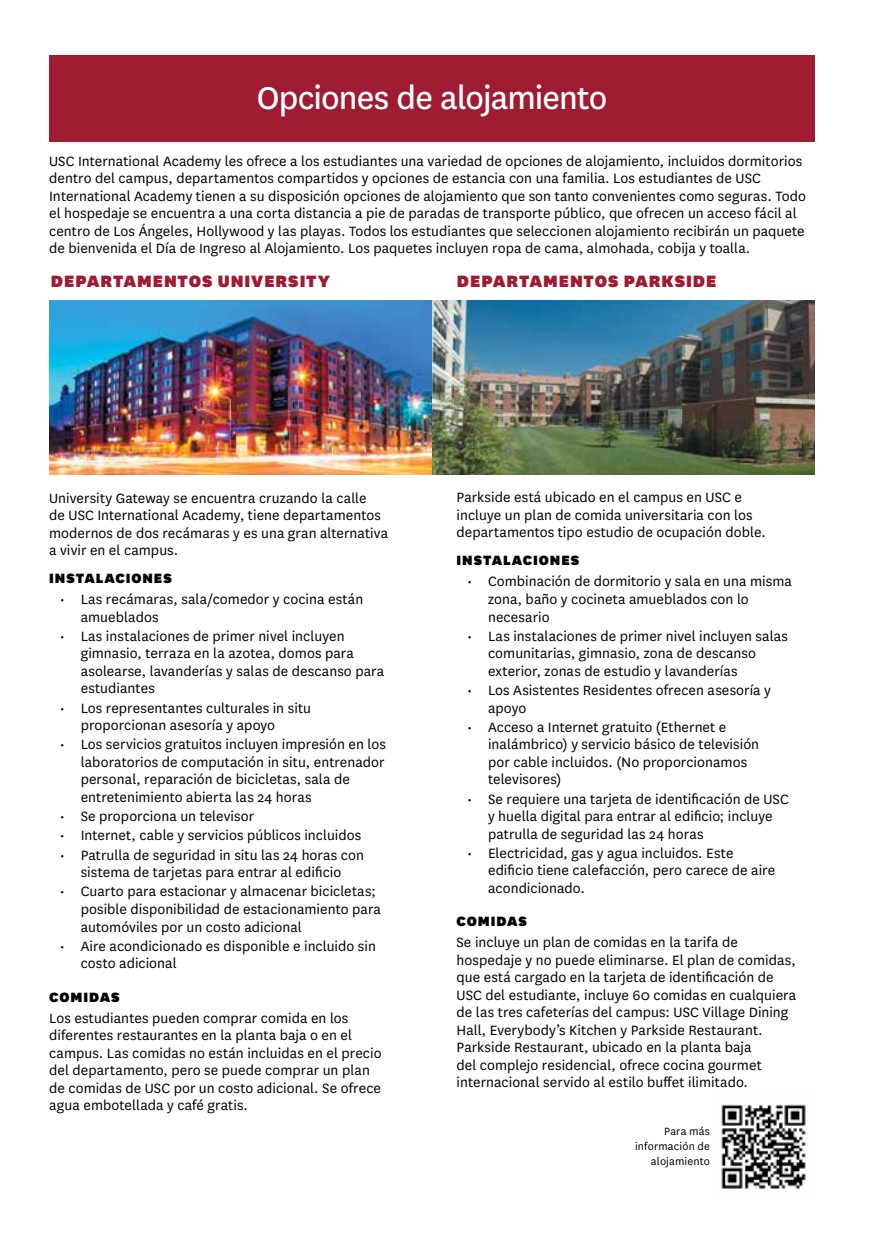
<style>
.page{position:relative;width:869px;height:1241px;background:#fff}
.page>*{position:absolute;margin:0;border:0;box-sizing:border-box;transform-origin:0 0}
.t1{font:36.75px "National";letter-spacing:-.025em;color:#fff}
.t2{font:900 19.25px "National";letter-spacing:.045em;color:#9e1b32}
.t3{font:15.75px/17.5px "National";letter-spacing:.005em;color:#000}
.t4{font:900 15.75px "National";letter-spacing:.055em;color:#000}
.t5{font:12.25px/14.7px "National";letter-spacing:.01em;color:#000;text-align:right}
</style>
<div class="page">
<img style="left:49px;top:300px;width:765px;height:174px">
<img style="left:721px;top:1104px;width:85px;height:85px">
<div style="left:49px;top:55px;width:765px;height:86px;background:#9e1b32"></div>
<h1 class="t1" style="left:256px;top:73px;width:352px">Opciones de alojamiento</h1>
<p class="t3" style="left:49px;top:151px;width:758px">USC International Academy les ofrece a los estudiantes una variedad de opciones de alojamiento, incluidos dormitorios dentro del campus, departamentos compartidos y opciones de estancia con una familia. Los estudiantes de USC International Academy tienen a su disposición opciones de alojamiento que son tanto convenientes como seguras. Todo el hospedaje se encuentra a una corta distancia a pie de paradas de transporte público, que ofrecen un acceso fácil al centro de Los Ángeles, Hollywood y las playas. Todos los estudiantes que seleccionen alojamiento recibirán un paquete de bienvenida el Día de Ingreso al Alojamiento. Los paquetes incluyen ropa de cama, almohada, cobija y toalla.</p>
<p class="t2" style="left:51px;top:267px;width:281px">DEPARTAMENTOS UNIVERSITY</p>
<p class="t2" style="left:456px;top:267px;width:261px">DEPARTAMENTOS PARKSIDE</p>
<p class="t3" style="left:49px;top:488px;width:340px">University Gateway se encuentra cruzando la calle<br>de USC International Academy, tiene departamentos modernos de dos recámaras y es una gran alternativa a vivir en el campus.</p>
<p class="t4" style="left:49px;top:567px;width:124px">INSTALACIONES</p>
<p class="t3" style="left:81px;top:589px;width:284px;text-indent:-21px">• Las recámaras, sala/comedor y cocina están amueblados</p>
<p class="t3" style="left:81px;top:626px;width:305px;text-indent:-21px">• Las instalaciones de primer nivel incluyen gimnasio, terraza en la azotea, domos para asolearse, lavanderías y salas de descanso para estudiantes</p>
<p class="t3" style="left:81px;top:698px;width:232px;text-indent:-21px">• Los representantes culturales in situ proporcionan asesoría y apoyo</p>
<p class="t3" style="left:81px;top:735px;width:306px;text-indent:-21px">• Los servicios gratuitos incluyen impresión en los laboratorios de computación in situ, entrenador personal, reparación de bicicletas, sala de entretenimiento abierta las 24 horas</p>
<p class="t3" style="left:60px;top:806px;width:196px">• Se proporciona un televisor</p>
<p class="t3" style="left:60px;top:826px;width:303px">• Internet, cable y servicios públicos incluidos</p>
<p class="t3" style="left:60px;top:845px;width:306px;text-align:center">• Patrulla de seguridad in situ las 24 horas con sistema de tarjetas para entrar al edificio</p>
<p class="t3" style="left:81px;top:882px;width:302px;text-indent:-21px">• Cuarto para estacionar y almacenar bicicletas; posible disponibilidad de estacionamiento para automóviles por un costo adicional</p>
<p class="t3" style="left:81px;top:936px;width:296px;text-indent:-21px">• Aire acondicionado es disponible e incluido sin costo adicional</p>
<p class="t4" style="left:49px;top:985px;width:72px">COMIDAS</p>
<p class="t3" style="left:49px;top:1008px;width:334px">Los estudiantes pueden comprar comida en los diferentes restaurantes en la planta baja o en el campus. Las comidas no están incluidas en el precio del departamento, pero se puede comprar un plan de comidas de USC por un costo adicional. Se ofrece agua embotellada y café gratis.</p>
<p class="t3" style="left:456px;top:488px;width:311px">Parkside está ubicado en el campus en USC e incluye un plan de comida universitaria con los departamentos tipo estudio de ocupación doble.</p>
<p class="t4" style="left:456px;top:549px;width:124px">INSTALACIONES</p>
<p class="t3" style="left:488px;top:572px;width:305px;text-indent:-21px">• Combinación de dormitorio y sala en una misma zona, baño y cocineta amueblados con lo necesario</p>
<p class="t3" style="left:488px;top:626px;width:301px;text-indent:-21px">• Las instalaciones de primer nivel incluyen salas comunitarias, gimnasio, zona de descanso exterior, zonas de estudio y lavanderías</p>
<p class="t3" style="left:488px;top:680px;width:284px;text-indent:-21px">• Los Asistentes Residentes ofrecen asesoría y apoyo</p>
<p class="t3" style="left:488px;top:717px;width:272px;text-indent:-21px">• Acceso a Internet gratuito (Ethernet e inalámbrico) y servicio básico de televisión por cable incluidos. (No proporcionamos televisores)</p>
<p class="t3" style="left:488px;top:789px;width:302px;text-indent:-21px">• Se requiere una tarjeta de identificación de USC y huella digital para entrar al edificio; incluye patrulla de seguridad las 24 horas</p>
<p class="t3" style="left:488px;top:843px;width:288px;text-indent:-21px">• Electricidad, gas y agua incluidos. Este edificio tiene calefacción, pero carece de aire acondicionado.</p>
<p class="t4" style="left:456px;top:910px;width:72px">COMIDAS</p>
<p class="t3" style="left:456px;top:932px;width:341px">Se incluye un plan de comidas en la tarifa de hospedaje y no puede eliminarse. El plan de comidas, que está cargado en la tarjeta de identificación de USC del estudiante, incluye 60 comidas en cualquiera de las tres cafeterías del campus: USC Village Dining Hall, Everybody’s Kitchen y Parkside Restaurant.<br>Parkside Restaurant, ubicado en la planta baja<br>del complejo residencial, ofrece cocina gourmet internacional servido al estilo buffet ilimitado.</p>
<p class="t5" style="left:634px;top:1123px;width:76px">Para más información de alojamiento</p>
</div>
